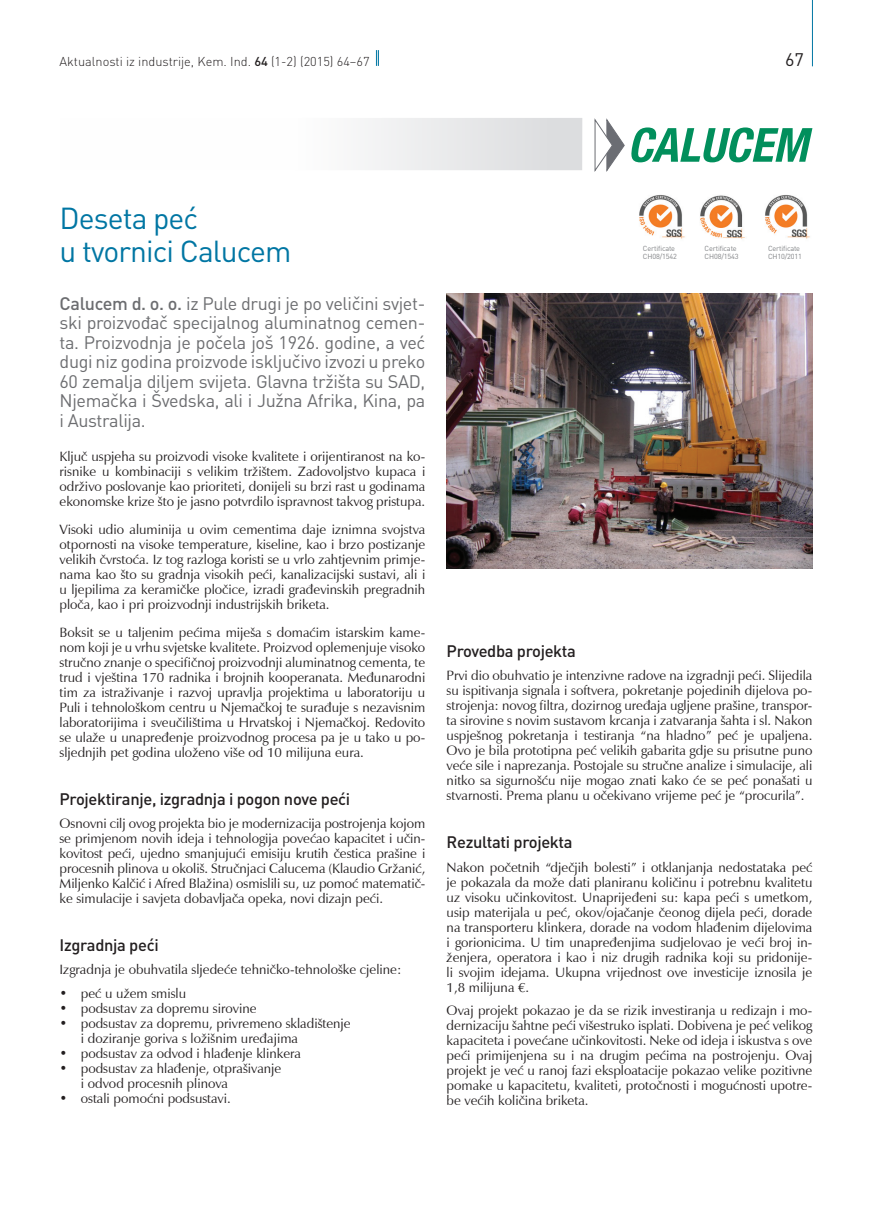
<style>
.page{position:relative;width:872px;height:1212px;background:#fff}
.page>*{position:absolute;margin:0;border:0;box-sizing:border-box;transform-origin:0 0}
._23_Naslov_rubrike{font:30px/33px "DIN Pro";letter-spacing:-.03em;color:#0076a3}
._26_Tekst_rubrike{font:18px/19.5px "DIN Pro";letter-spacing:-.02em;color:#6c6d70;text-align:justify}
.t1{font:18px "DIN Pro";color:#231f20}
._34_Naslov_rubrika{font:500 16.5px "DIN Pro";letter-spacing:-.02em;color:#231f20}
._26_Tekst_rubrike-2{font:13.5px/15px "Zapf Humanist Roman KUI";color:#231f20;text-align:justify}
.t2{font:300 12.75px "DIN Pro";color:#231f20}
.t3{font:7.35px/8.7px "DIN Pro";letter-spacing:-.02em;color:#808285}
.s1{font-weight:500}
</style>
<div class="page">
<hr style="left:812px;top:0;width:1px;height:66px;background:#0076a3">
<svg style="left:376px;top:50px;width:3px;height:16px"></svg>
<div style="left:60px;top:118px;width:522px;height:52px;background:linear-gradient(to right,#fff,#e0e1e3)"></div>
<svg style="left:594px;top:118px;width:218px;height:53px"></svg>
<img style="left:639px;top:195px;width:46px;height:44px">
<img style="left:700px;top:195px;width:45px;height:44px">
<img style="left:765px;top:195px;width:45px;height:44px">
<img style="left:446px;top:294px;width:366px;height:275px">
<p class="t2" style="left:60px;top:53px;width:311px">Aktualnosti iz industrije, Kem. Ind. <span class="s1">64</span> (1-2) (2015) 64–67</p>
<p class="t1" style="left:785px;top:47px;width:20px">67</p>
<p class="_23_Naslov_rubrike" style="left:60px;top:201px;width:234px">Deseta peć<br>u tvornici Calucem</p>
<p class="_26_Tekst_rubrike" style="left:60px;top:293px;width:367px"><span class="s1">Calucem d. o. o.</span> iz Pule drugi je po veličini svjet&shy;ski proizvođač specijalnog aluminatnog cemen&shy;ta. Proizvodnja je počela još 1926. godine, a već dugi niz godina proizvode isključivo izvozi u preko 60 zemalja diljem svijeta. Glavna tržišta su SAD, Njemačka i Švedska, ali i Južna Afrika, Kina, pa i Australija.</p>
<p class="_26_Tekst_rubrike-2" style="left:60px;top:450px;width:367px">Ključ uspjeha su proizvodi visoke kvalitete i orijentiranost na ko&shy;risnike u kombinaciji s velikim tržištem. Zadovoljstvo kupaca i održivo poslovanje kao prioriteti, donijeli su brzi rast u godinama ekonomske krize što je jasno potvrdilo ispravnost takvog pristupa.</p>
<p class="_26_Tekst_rubrike-2" style="left:60px;top:522px;width:367px">Visoki udio aluminija u ovim cementima daje iznimna svojstva otpornosti na visoke temperature, kiseline, kao i brzo postizanje velikih čvrstoća. Iz tog razloga koristi se u vrlo zahtjevnim primje&shy;nama kao što su gradnja visokih peći, kanalizacijski sustavi, ali i u ljepilima za keramičke pločice, izradi građevinskih pregradnih ploča, kao i pri proizvodnji industrijskih briketa.</p>
<p class="_26_Tekst_rubrike-2" style="left:60px;top:625px;width:367px">Boksit se u taljenim pećima miješa s domaćim istarskim kame&shy;nom koji je u vrhu svjetske kvalitete. Proizvod oplemenjuje visoko stručno znanje o specifičnoj proizvodnji aluminatnog cementa, te trud i vještina 170 radnika i brojnih kooperanata. Međunarodni tim za istraživanje i razvoj upravlja projektima u laboratoriju u Puli i tehnološkom centru u Njemačkoj te surađuje s nezavisnim laboratorijima i sveučilištima u Hrvatskoj i Njemačkoj. Redovito se ulaže u unapređenje proizvodnog procesa pa je u tako u po&shy;sljednjih pet godina uloženo više od 10 milijuna eura.</p>
<p class="_34_Naslov_rubrika" style="left:60px;top:787px;width:292px">Projektiranje, izgradnja i pogon nove peći</p>
<p class="_26_Tekst_rubrike-2" style="left:60px;top:817px;width:367px">Osnovni cilj ovog projekta bio je modernizacija postrojenja kojom se primjenom novih ideja i tehnologija povećao kapacitet i učin&shy;kovitost peći, ujedno smanjujući emisiju krutih čestica prašine i procesnih plinova u okoliš. Stručnjaci Calucema (Klaudio Gržanić, Miljenko Kalčić i Afred Blažina) osmislili su, uz pomoć matematič&shy;ke simulacije i savjeta dobavljača opeka, novi dizajn peći.</p>
<p class="_34_Naslov_rubrika" style="left:60px;top:934px;width:101px">Izgradnja peći</p>
<p class="_26_Tekst_rubrike-2" style="left:60px;top:963px;width:343px">Izgradnja je obuhvatila sljedeće tehničko-tehnološke cjeline:</p>
<p class="_26_Tekst_rubrike-2" style="left:60px;top:986px;width:128px">• peć u užem smislu</p>
<p class="_26_Tekst_rubrike-2" style="left:60px;top:1001px;width:198px">• podsustav za dopremu sirovine</p>
<p class="_26_Tekst_rubrike-2" style="left:81px;top:1016px;width:271px;text-indent:-21px">• podsustav za dopremu, privremeno skladištenje i doziranje goriva s ložišnim uređajima</p>
<p class="_26_Tekst_rubrike-2" style="left:60px;top:1046px;width:243px">• podsustav za odvod i hlađenje klinkera</p>
<p class="_26_Tekst_rubrike-2" style="left:81px;top:1061px;width:202px;text-indent:-21px">• podsustav za hlađenje, otprašivanje i odvod procesnih plinova</p>
<p class="_26_Tekst_rubrike-2" style="left:60px;top:1091px;width:173px">• ostali pomoćni podsustavi.</p>
<p class="t3" style="left:643px;top:243px;width:34px">Certificate</p>
<p class="t3" style="left:643px;top:252px;width:35px">CH08/1542</p>
<p class="t3" style="left:704px;top:243px;width:35px">Certificate<br>CH08/1543</p>
<p class="t3" style="left:768px;top:243px;width:35px">Certificate<br>CH10/2011</p>
<p class="_34_Naslov_rubrika" style="left:446px;top:640px;width:131px">Provedba projekta</p>
<p class="_26_Tekst_rubrike-2" style="left:446px;top:669px;width:367px">Prvi dio obuhvatio je intenzivne radove na izgradnji peći. Slijedila su ispitivanja signala i softvera, pokretanje pojedinih dijelova po&shy;strojenja: novog filtra, dozirnog uređaja ugljene prašine, transpor&shy;ta sirovine s novim sustavom krcanja i zatvaranja šahta i sl. Nakon uspješnog pokretanja i testiranja “na hladno” peć je upaljena.<br>Ovo je bila prototipna peć velikih gabarita gdje su prisutne puno veće sile i naprezanja. Postojale su stručne analize i simulacije, ali nitko sa sigurnošću nije mogao znati kako će se peć ponašati u stvarnosti. Prema planu u očekivano vrijeme peć je “procurila”.</p>
<p class="_34_Naslov_rubrika" style="left:446px;top:831px;width:127px">Rezultati projekta</p>
<p class="_26_Tekst_rubrike-2" style="left:446px;top:860px;width:367px">Nakon početnih “dječjih bolesti” i otklanjanja nedostataka peć je pokazala da može dati planiranu količinu i potrebnu kvalitetu uz visoku učinkovitost. Unaprijeđeni su: kapa peći s umetkom, usip materijala u peć, okov/ojačanje čeonog dijela peći, dorade na transporteru klinkera, dorade na vodom hlađenim dijelovima i gorionicima. U tim unapređenjima sudjelovao je veći broj in&shy;ženjera, operatora i kao i niz drugih radnika koji su pridonije&shy;li svojim idejama. Ukupna vrijednost ove investicije iznosila je 1,8 milijuna €.</p>
<p class="_26_Tekst_rubrike-2" style="left:446px;top:1004px;width:367px">Ovaj projekt pokazao je da se rizik investiranja u redizajn i mo&shy;dernizaciju šahtne peći višestruko isplati. Dobivena je peć velikog kapaciteta i povećane učinkovitosti. Neke od ideja i iskustva s ove peći primijenjena su i na drugim pećima na postrojenju. Ovaj projekt je već u ranoj fazi eksploatacije pokazao velike pozitivne pomake u kapacitetu, kvaliteti, protočnosti i mogućnosti upotre&shy;be većih količina briketa.</p>
</div>
